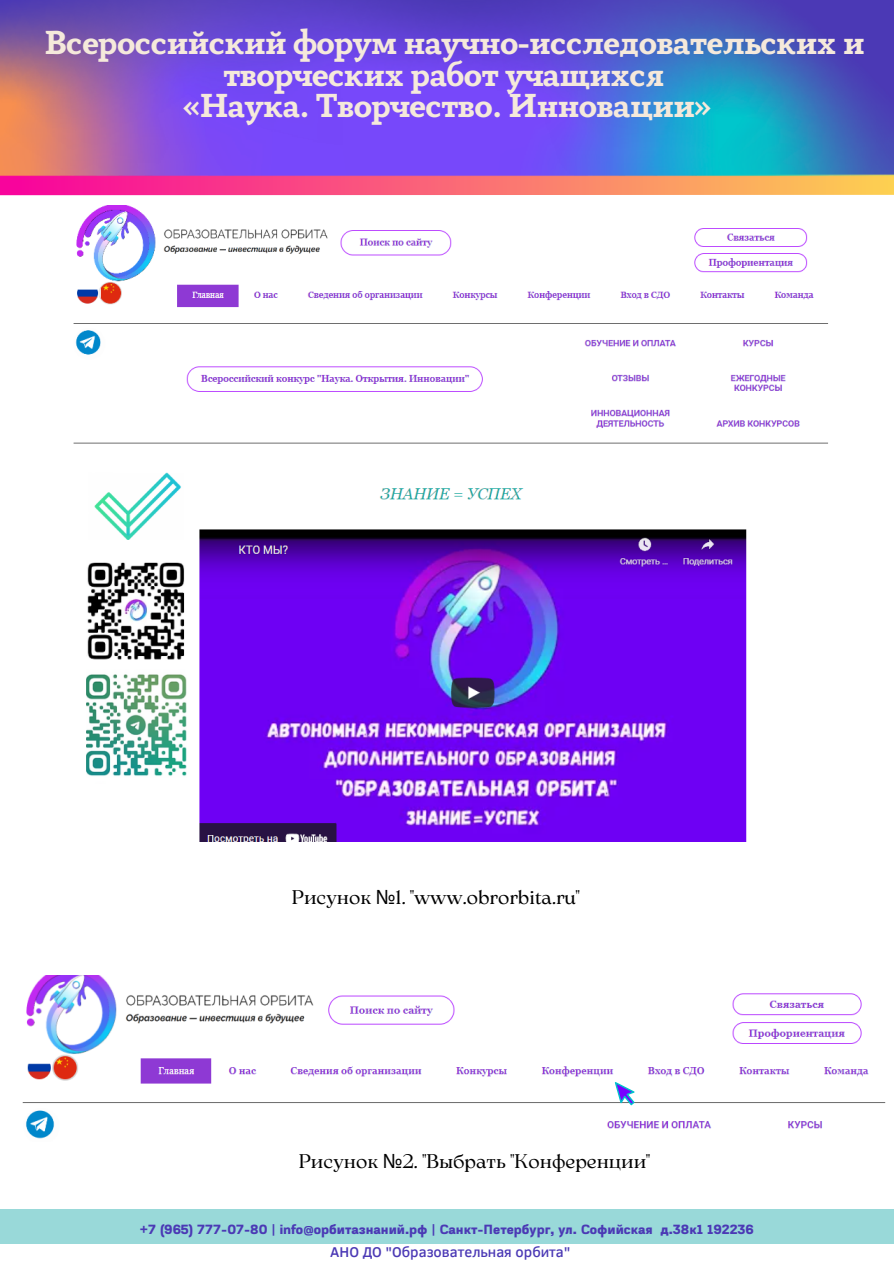
<style>
.page{position:relative;width:894px;height:1264px;background:#fff}
.page>*{position:absolute;margin:0;border:0;box-sizing:border-box;transform-origin:0 0}
.t1{font:700 34.5px/31.5px "Anaphora";letter-spacing:-.02em;color:#f5e9db}
.t2{font:19.65px "Arsenica Antiqua";color:#000}
.t3{font:500 14.55px "Clear Sans";color:#4b39b5}
.t4{font:700 14.1px "Akzentica 4 F Extra";color:#4b39b5}
.s1{font-family:"Noto Sans"}
</style>
<div class="page">
<div style="left:0;top:1208px;width:893px;height:35px;background:#99d9d9"></div>
<svg style="left:0;top:176px;width:893px;height:19px"></svg>
<img style="left:0;top:0;width:893px;height:176px">
<img style="left:22px;top:975px;width:864px;height:164px">
<img style="left:565px;top:841px;width:36px;height:1px">
<svg style="left:614px;top:1077px;width:23px;height:30px"></svg>
<img style="left:73px;top:205px;width:755px;height:636px">
<p class="t1" style="left:223px;top:30px;width:643px;text-indent:-179px">Всероссийский форум научно-исследовательских и творческих работ учащихся</p>
<p class="t1" style="left:183px;top:93px;width:530px">«Наука. Творчество. Инновации»</p>
<p class="t2" style="left:291px;top:890px;width:290px">Рисунок <span class="s1">№</span>1. "www.obrorbita.ru"</p>
<p class="t2" style="left:298px;top:1154px;width:353px">Рисунок <span class="s1">№</span>2. "Выбрать "Конференции"</p>
<p class="t4" style="left:140px;top:1224px;width:615px">+7 (965) 777-07-80 | info@орбитазнаний.рф | Санкт-Петербург, ул. Софийская д.38к1 192236</p>
<p class="t3" style="left:330px;top:1241px;width:242px">АНО ДО "Образовательная орбита"</p>
</div>
